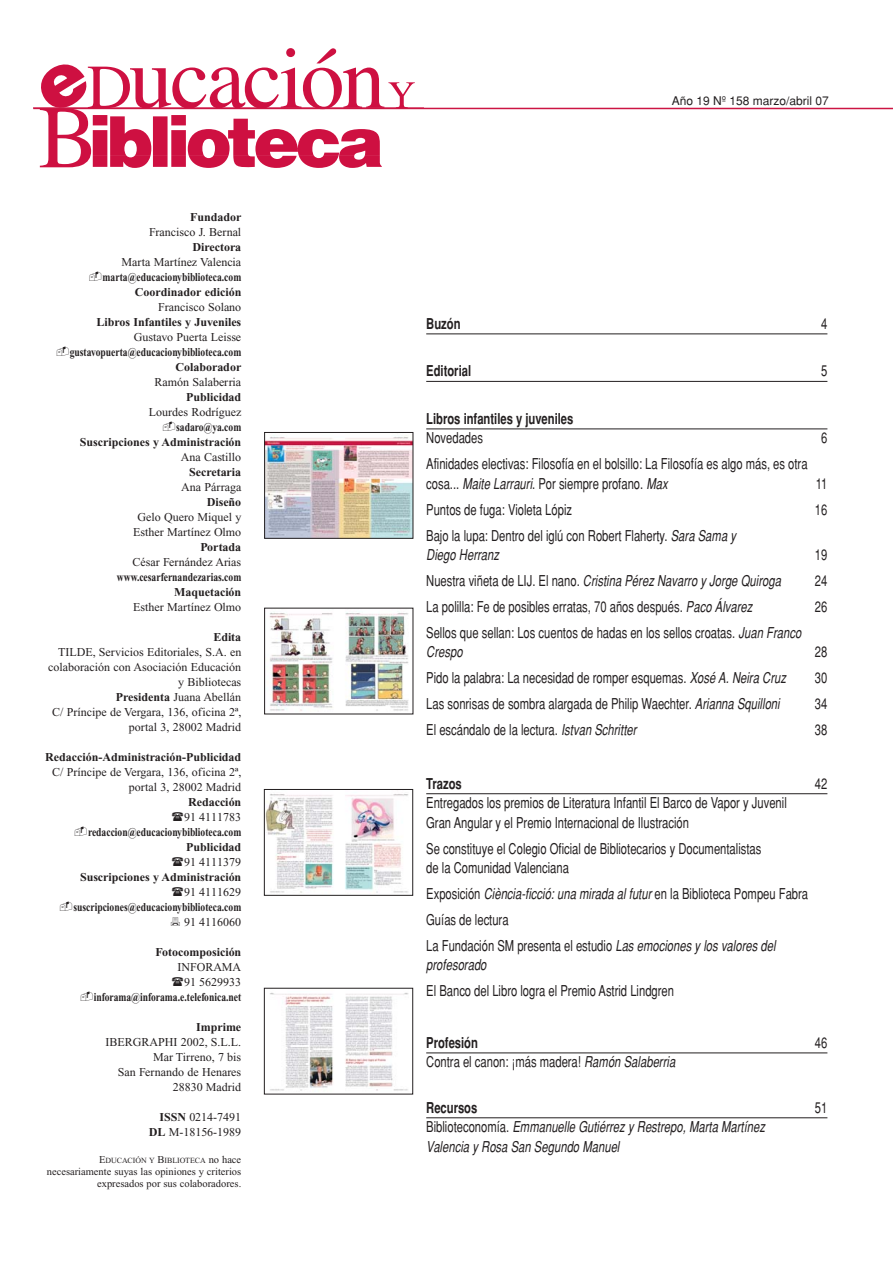
<style>
.page{position:relative;width:893px;height:1263px;background:#fff}
.page>*{position:absolute;margin:0;border:0;box-sizing:border-box;transform-origin:0 0}
.t1{font:15px/19.5px "Helvetica";color:#231f20;scale:.75 1}
.t2{font:italic 15px/19.5px "Helvetica";color:#231f20;scale:.75 1}
.t3{font:700 15px/19.5px "Helvetica";color:#231f20;scale:.75 1}
.t4{font:700 12px/15px "Times New Roman";color:#231f20;text-align:right}
.t5{font:12px/15px "Times New Roman";color:#231f20;text-align:right}
.t6{font:12px "Helvetica";color:#231f20}
.t7{font:10.5px/12px "Times New Roman";color:#231f20;text-align:right}
.t8{font:7.8px "Times New Roman";color:#231f20}
.s1{font-weight:400}
.s2{font-weight:700}
.s3{font-size:10.5px}
.s4{font-style:italic}
.s5{font-style:normal}
.s6{color:#fff}
</style>
<div class="page">
<hr style="left:426px;top:334px;width:401px;height:1px;background:#231f20">
<hr style="left:426px;top:381px;width:401px;height:1px;background:#231f20">
<hr style="left:426px;top:429px;width:401px;height:1px;background:#231f20">
<hr style="left:426px;top:793px;width:401px;height:1px;background:#231f20">
<hr style="left:426px;top:1053px;width:401px;height:1px;background:#231f20">
<hr style="left:426px;top:1117px;width:401px;height:1px;background:#231f20">
<img style="left:266px;top:435px;width:145px;height:101px">
<div style="left:264px;top:432px;width:149px;height:106px;border:1px solid #231f20"></div>
<img style="left:269px;top:611px;width:140px;height:100px">
<img style="left:266px;top:794px;width:142px;height:99px">
<div style="left:264px;top:789px;width:149px;height:106px;border:1px solid #231f20"></div>
<img style="left:270px;top:993px;width:139px;height:98px">
<div style="left:264px;top:988px;width:149px;height:106px;border:1px solid #231f20"></div>
<svg style="left:38px;top:48px;width:377px;height:120px"></svg>
<hr style="left:33px;top:108px;width:860px;height:1px;background:#cc1543">
<p class="t4" style="left:70px;top:211px;width:173px">Fundador<br><span class="s1">Francisco J. Bernal<br></span>Directora<br><span class="s1">Marta Martínez Valencia </span>marta@educacionybiblioteca.com<br>Coordinador edición<br><span class="s1">Francisco Solano<br></span>Libros Infantiles y Juveniles<br><span class="s1">Gustavo Puerta Leisse </span>gustavopuerta@educacionybiblioteca.com<br>Colaborador<br><span class="s1">Ramón Salaberria<br></span>Publicidad<br><span class="s1">Lourdes Rodríguez<br></span>sadaro@ya.com<br>Suscripciones y Administración<br><span class="s1">Ana Castillo<br></span>Secretaria<br><span class="s1">Ana Párraga<br></span>Diseño<br><span class="s1">Gelo Quero Miquel y<br>Esther Martínez Olmo<br></span>Portada<br><span class="s1">César Fernández Arias </span>www.cesarfernandezarias.com<br>Maquetación<br><span class="s1">Esther Martínez Olmo</span></p>
<p class="t5" style="left:48px;top:631px;width:195px"><span class="s2">Edita<br></span>TILDE, Servicios Editoriales, S.A. en colaboración con Asociación Educación y Bibliotecas<br><span class="s2">Presidenta</span> Juana Abellán<br>C/ Príncipe de Vergara, 136, oficina 2ª, portal 3, 28002 Madrid</p>
<p class="t4" style="left:45px;top:751px;width:198px">Redacción-Administración-Publicidad<br><span class="s1">C/ Príncipe de Vergara, 136, oficina 2ª, portal 3, 28002 Madrid<br></span>Redacción<br><span class="s1">91 4111783 </span>redaccion@educacionybiblioteca.com<br>Publicidad<br><span class="s1">91 4111379<br></span>Suscripciones y Administración<br><span class="s1">91 4111629 </span>suscripciones@educacionybiblioteca.com<br><span class="s1">91 4116060</span></p>
<p class="t4" style="left:94px;top:946px;width:149px">Fotocomposición<br><span class="s1">INFORAMA<br>91 5629933 </span>inforama@inforama.e.telefonica.net</p>
<p class="t5" style="left:105px;top:1021px;width:137px"><span class="s2">Imprime<br></span>IBERGRAPHI 2002, S.L.L.<br>Mar Tirreno, 7 bis<br>San Fernando de Henares<br>28830 Madrid</p>
<p class="t5" style="left:149px;top:1111px;width:94px"><span class="s2">ISSN</span> 0214-7491<br><span class="s2">DL</span> M-18156-1989</p>
<p class="t8" style="left:99px;top:1157px;width:144px"><span class="s3">E</span>DUCACIÓN Y <span class="s3">B</span>IBLIOTECA <span class="s3">no hace</span></p>
<p class="t7" style="left:47px;top:1166px;width:196px">necesariamente suyas las opiniones y criterios expresados por sus colaboradores.</p>
<p class="t6" style="left:672px;top:96px;width:158px">Año 19 Nº 158 marzo/abril 07</p>
<p class="t3" style="left:426px;top:315px;width:47px">Buzón</p>
<p class="t1" style="left:821px;top:315px;width:10px">4</p>
<p class="t3" style="left:426px;top:363px;width:61px">Editorial</p>
<p class="t1" style="left:821px;top:363px;width:10px">5</p>
<p class="t3" style="left:426px;top:410px;width:198px">Libros infantiles y juveniles<br><span class="s1">Novedades</span></p>
<p class="t1" style="left:821px;top:430px;width:10px">6</p>
<p class="t1" style="left:426px;top:456px;width:510px">Afinidades electivas: Filosofía en el bolsillo: La Filosofía es algo más, es otra cosa... <span class="s4">Maite Larrauri</span>. Por siempre profano. <span class="s4">Max</span></p>
<p class="t1" style="left:816px;top:475px;width:17px">11</p>
<p class="t1" style="left:426px;top:501px;width:196px">Puntos de fuga: Violeta Lópiz</p>
<p class="t1" style="left:815px;top:501px;width:18px">16</p>
<p class="t1" style="left:426px;top:527px;width:418px">Bajo la lupa: Dentro del iglú con Robert Flaherty. <span class="s4">Sara Sama y<br>Diego Herranz</span></p>
<p class="t1" style="left:815px;top:546px;width:18px">19</p>
<p class="t2" style="left:426px;top:572px;width:477px"><span class="s5">N u e s t r a v i ñ e t a d e L I J . E l n a n o .</span> Cristina Pérez Navarro y Jorge Quiroga</p>
<p class="t1" style="left:815px;top:572px;width:18px">24</p>
<p class="t1" style="left:426px;top:598px;width:440px">La polilla: Fe de posibles erratas, 70 años después. <span class="s4">Paco Álvarez</span></p>
<p class="t1" style="left:815px;top:598px;width:18px">26</p>
<p class="t1" style="left:426px;top:624px;width:504px">Sellos que sellan: Los cuentos de hadas en los sellos croatas. <span class="s4">Juan Franco<br>Crespo</span></p>
<p class="t1" style="left:815px;top:644px;width:18px">28</p>
<p class="t1" style="left:426px;top:669px;width:484px">Pido la palabra: La necesidad de romper esquemas. <span class="s4">Xosé A. Neira Cruz</span></p>
<p class="t1" style="left:815px;top:669px;width:18px">30</p>
<p class="t1" style="left:426px;top:695px;width:476px">Las sonrisas de sombra alargada de Philip Waechter. <span class="s4">Arianna Squilloni</span></p>
<p class="t1" style="left:815px;top:695px;width:18px">34</p>
<p class="t1" style="left:426px;top:721px;width:285px">El escándalo de la lectura. <span class="s4">Istvan Schritter</span></p>
<p class="t1" style="left:815px;top:721px;width:18px">38</p>
<p class="t3" style="left:426px;top:775px;width:49px">Trazos</p>
<p class="t1" style="left:815px;top:775px;width:18px">42</p>
<p class="t1" style="left:426px;top:795px;width:482px">Entregados los premios de Literatura Infantil El Barco de Vapor y Juvenil<br>Gran Angular y el Premio Internacional de Ilustración</p>
<p class="t1" style="left:426px;top:840px;width:448px">Se constituye el Colegio Oficial de Bibliotecarios y Documentalistas de la Comunidad Valenciana</p>
<p class="t1" style="left:426px;top:882px;width:511px;line-height:26px">Exposición <span class="s4">Ciència-ficció: una mirada al futur</span>en la Biblioteca Pompeu Fabra<br>Guías de lectura<br>La Fundación SM presenta el estudio <span class="s4">Las emociones y los valores del</span></p>
<p class="t1" style="left:426px;top:953px;width:332px;line-height:26px"><span class="s4">profesorado<br></span>El Banco del Libro logra el Premio Astrid Lindgren</p>
<p class="t3" style="left:426px;top:1034px;width:71px">Profesión</p>
<p class="t1" style="left:809px;top:1034px;width:26px"><span class="s6">4</span>46</p>
<p class="t1" style="left:426px;top:1054px;width:336px">Contra el canon: ¡más madera! <span class="s4">Ramón Salaberria</span></p>
<p class="t3" style="left:426px;top:1099px;width:70px">Recursos</p>
<p class="t1" style="left:815px;top:1099px;width:18px">51</p>
<p class="t2" style="left:426px;top:1119px;width:456px"><span class="s5">B i b l i o t e c o n o m í a .</span> Emmanuelle Gutiérrez y Restrepo, Marta Martínez<br>Valencia y Rosa San Segundo Manuel</p>
</div>
